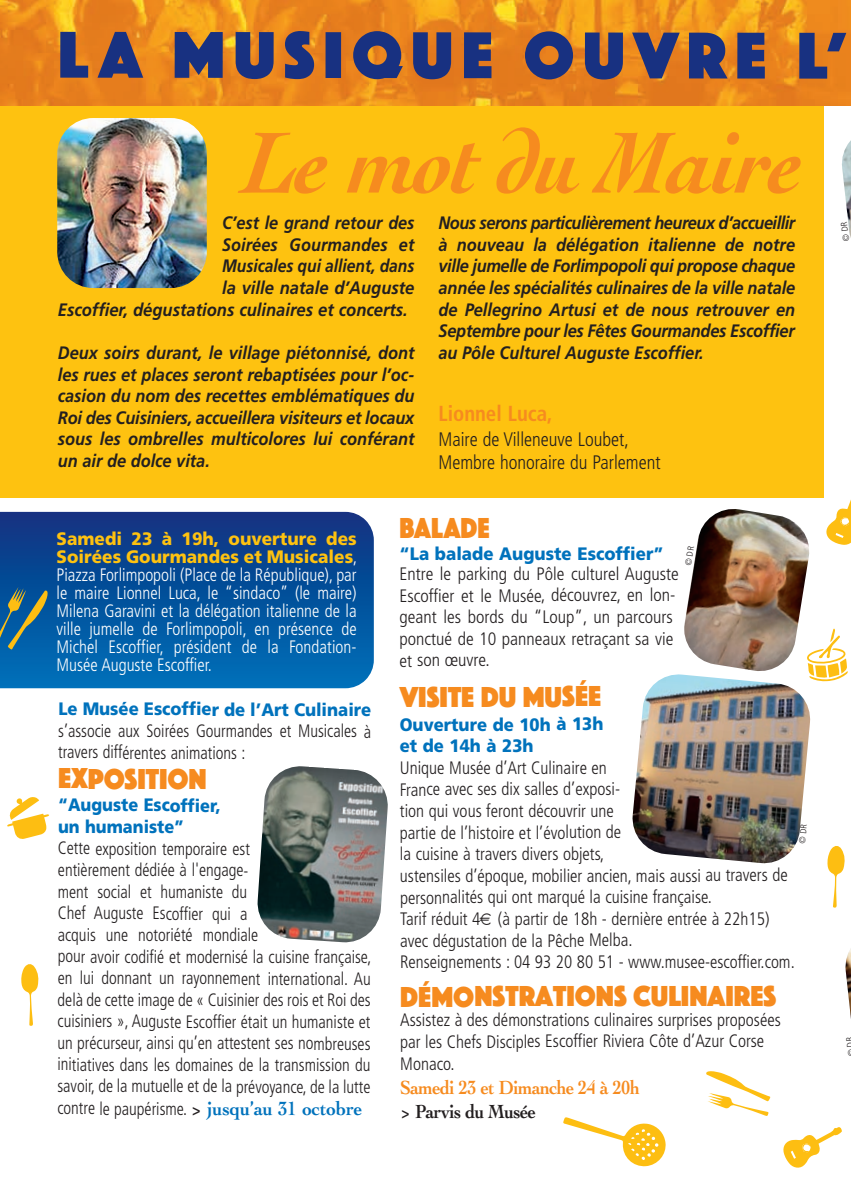
<style>
.page{position:relative;width:851px;height:1193px;background:#fff}
.page>*{position:absolute;margin:0;border:0;box-sizing:border-box;transform-origin:0 0}
.t1{font:italic 700 91.6px "Cochin";letter-spacing:-.025em;color:#f68b1f;scale:.95 1}
.t2{font:68.6px "Phosphate Solid";letter-spacing:.12em;color:#183181}
.t3{font:30px "Phosphate Solid";color:#f68b1f;scale:.95 1}
.t4{font:30px "Phosphate Solid";color:#f68b1f;scale:.89 1}
.t5{font:700 condensed 21.8px "Frutiger";color:#f68b1f;scale:.96 1}
.t6{font:700 20px/24px "Cochin";letter-spacing:-.025em;color:#f68b1f;scale:.88 1}
.t7{font:300 condensed 19.6px/23.4px "Frutiger";color:#231f20;scale:.96 1}
.t8{font:300 condensed 18px/21.6px "Frutiger";color:#231f20;text-align:justify;scale:.92 1}
.t9{font:300 condensed 18px/21.6px "Frutiger";color:#231f20;scale:.96 1}
.t10{font:italic 700 18px/21.6px "Frutiger";color:#231f20;text-align:justify;scale:.91 1}
.t11{font:300 condensed 18px/18px "Frutiger";letter-spacing:.005em;color:#fff;text-align:justify;scale:.95 1}
.t12{font:300 condensed 18px/21.6px "Frutiger";color:#231f20}
.t13{font:italic 700 18px "Frutiger";color:#231f20;scale:.92 1}
.t14{font:italic 700 18px "Frutiger";color:#231f20;scale:.9 1}
.t15{font:italic 700 18px "Frutiger";color:#231f20;scale:.87 1}
.s1{font-weight:900;font-stretch:normal;color:#fec210}
.s2{font-weight:900;font-stretch:normal;color:#0072bc}
.s3{font-family:"Cochin";font-weight:700;font-stretch:normal;font-size:20px}
.s4{font-family:"Cochin";font-weight:700;font-stretch:normal;font-size:20px;color:#0072bc}
.s5{color:#231f20}
</style>
<div class="page">
<div style="left:0;top:105px;width:823px;height:392px;background:#fec210"></div>
<img style="left:0;top:0;width:851px;height:106px">
<svg style="left:812px;top:629px;width:36px;height:53px"></svg>
<img style="left:684px;top:509px;width:128px;height:164px">
<svg style="left:21px;top:964px;width:18px;height:62px"></svg>
<svg style="left:7px;top:797px;width:42px;height:42px"></svg>
<svg style="left:827px;top:846px;width:18px;height:62px"></svg>
<img style="left:632px;top:673px;width:180px;height:191px">
<img style="left:257px;top:766px;width:131px;height:177px">
<svg style="left:0;top:512px;width:374px;height:176px;background:#07519c"></svg>
<svg style="left:0;top:587px;width:48px;height:63px;background:#326c85"></svg>
<svg style="left:42px;top:684px;width:51px;height:3px"></svg>
<img style="left:842px;top:140px;width:9px;height:98px">
<svg style="left:826px;top:499px;width:25px;height:46px"></svg>
<svg style="left:783px;top:1127px;width:59px;height:41px"></svg>
<img style="left:58px;top:118px;width:149px;height:170px;border-radius:36px">
<svg style="left:706px;top:1071px;width:65px;height:45px"></svg>
<svg style="left:563px;top:1117px;width:103px;height:50px"></svg>
<svg style="left:685px;top:546px;width:9px;height:20px"></svg>
<svg style="left:799px;top:824px;width:8px;height:20px"></svg>
<svg style="left:842px;top:222px;width:7px;height:16px"></svg>
<svg style="left:845px;top:948px;width:6px;height:71px"></svg>
<p class="t2" style="left:58px;top:6px;width:790px">LA MUSIQUE OUVRE L’</p>
<p class="t1" style="left:245px;top:101px;width:589px">Le mot du Maire</p>
<p class="t14" style="left:222px;top:216px;width:215px">C’est le grand retour des</p>
<p class="t14" style="left:222px;top:237px;width:215px">Soirées Gourmandes et</p>
<p class="t15" style="left:222px;top:259px;width:223px">Musicales qui allient, dans</p>
<p class="t13" style="left:222px;top:281px;width:211px">la ville natale d’Auguste</p>
<p class="t13" style="left:58px;top:302px;width:382px">Escoffier, dégustations culinaires et concerts.</p>
<p class="t10" style="left:58px;top:343px;width:393px">Deux soirs durant, le village piétonnisé, dont les rues et places seront rebaptisées pour l’oc&shy;casion du nom des recettes emblématiques du Roi des Cuisiniers, accueillera visiteurs et locaux sous les ombrelles multicolores lui conférant un air de dolce vita.</p>
<p class="t10" style="left:438px;top:214px;width:394px">Nous serons particulièrement heureux d’accueillir à nouveau la délégation italienne de notre ville jumelle de Forlimpopoli qui propose chaque année les spécialités culinaires de la ville natale de Pellegrino Artusi et de nous retrouver en Septembre pour les Fêtes Gourmandes Escoffier au Pôle Culturel Auguste Escoffier.</p>
<p class="t5" style="left:438px;top:405px;width:120px">Lionnel Luca,</p>
<p class="t7" style="left:438px;top:429px;width:233px">Maire de Villeneuve Loubet,<br>Membre honoraire du Parlement</p>
<p class="t11" style="left:57px;top:531px;width:318px"><span class="s1">Samedi 23 à 19h, ouverture des Soirées Gourmandes et Musicales</span>, Piazza Forlimpopoli (Place de la République), par le maire Lionnel Luca, le “sindaco” (le maire)<br>Milena Garavini et la délégation italienne de la ville jumelle de Forlimpopoli, en présence de Michel Escoffier, président de la Fondation-Musée Auguste Escoffier.</p>
<p class="t8" style="left:58px;top:700px;width:342px"><span class="s2">Le Musée Escoffier de l’Art Culinaire </span>s’associe aux Soirées Gourmandes et Musicales à travers différentes animations :</p>
<p class="t3" style="left:58px;top:757px;width:158px">EXPOSITION</p>
<p class="t8" style="left:57px;top:796px;width:343px;text-align:left"><span class="s2">“Auguste Escoffier,<br>un humaniste”<br></span>Cette exposition temporaire est<br>entièrement dédiée à l'engage-<br>ment social et humaniste du<br>Chef Auguste Escoffier qui a<br>acquis une notoriété mondiale<br>pour avoir codifié et modernisé la cuisine française, en lui donnant un rayonnement international. Au delà de cette image de « Cuisinier des rois et Roi des cuisiniers », Auguste Escoffier était un humaniste et un précurseur, ainsi qu’en attestent ses nombreuses initiatives dans les domaines de la transmission du savoir, de la mutuelle et de la prévoyance, de la lutte contre le paupérisme. <span class="s3">&gt;</span> <span class="s4">jusqu’au 31 octobre</span></p>
<p class="t4" style="left:399px;top:507px;width:103px">BALADE</p>
<p class="t12" style="left:399px;top:546px;width:281px;line-height:19.6px"><span class="s2">“La balade Auguste Escoffier”<br></span>Entre le parking du Pôle culturel Auguste</p>
<p class="t12" style="left:399px;top:586px;width:277px">Escoffier et le Musée, découvrez, en lon&shy;geant les bords du “Loup”, un parcours ponctué de 10 panneaux retraçant sa vie et son œuvre.</p>
<p class="t3" style="left:400px;top:675px;width:214px">VISITE DU MUSÉE</p>
<p class="t9" style="left:400px;top:715px;width:413px"><span class="s2">Ouverture de 10h à 13h<br>et de 14h à 23h<br></span>Unique Musée d’Art Culinaire en<br>France avec ses dix salles d’exposi-<br>tion qui vous feront découvrir une<br>partie de l’histoire et l’évolution de<br>la cuisine à travers divers objets,<br>ustensiles d’époque, mobilier ancien, mais aussi au travers de personnalités qui ont marqué la cuisine française.<br>Tarif réduit 4 (à partir de 18h - dernière entrée à 22h15) avec dégustation de la Pêche Melba.<br>Renseignements : 04 93 20 80 51 - www.musee-escoffier.com.</p>
<p class="t3" style="left:400px;top:975px;width:397px">DÉMONSTRATIONS CULINAIRES</p>
<p class="t9" style="left:400px;top:1010px;width:398px">Assistez à des démonstrations culinaires surprises proposées par les Chefs Disciples Escoffier Riviera Côte d’Azur Corse<br>Monaco.</p>
<p class="t6" style="left:400px;top:1074px;width:274px">Samedi 23 et Dimanche 24 à 20h <span class="s5">&gt; Parvis du Musée</span></p>
</div>
